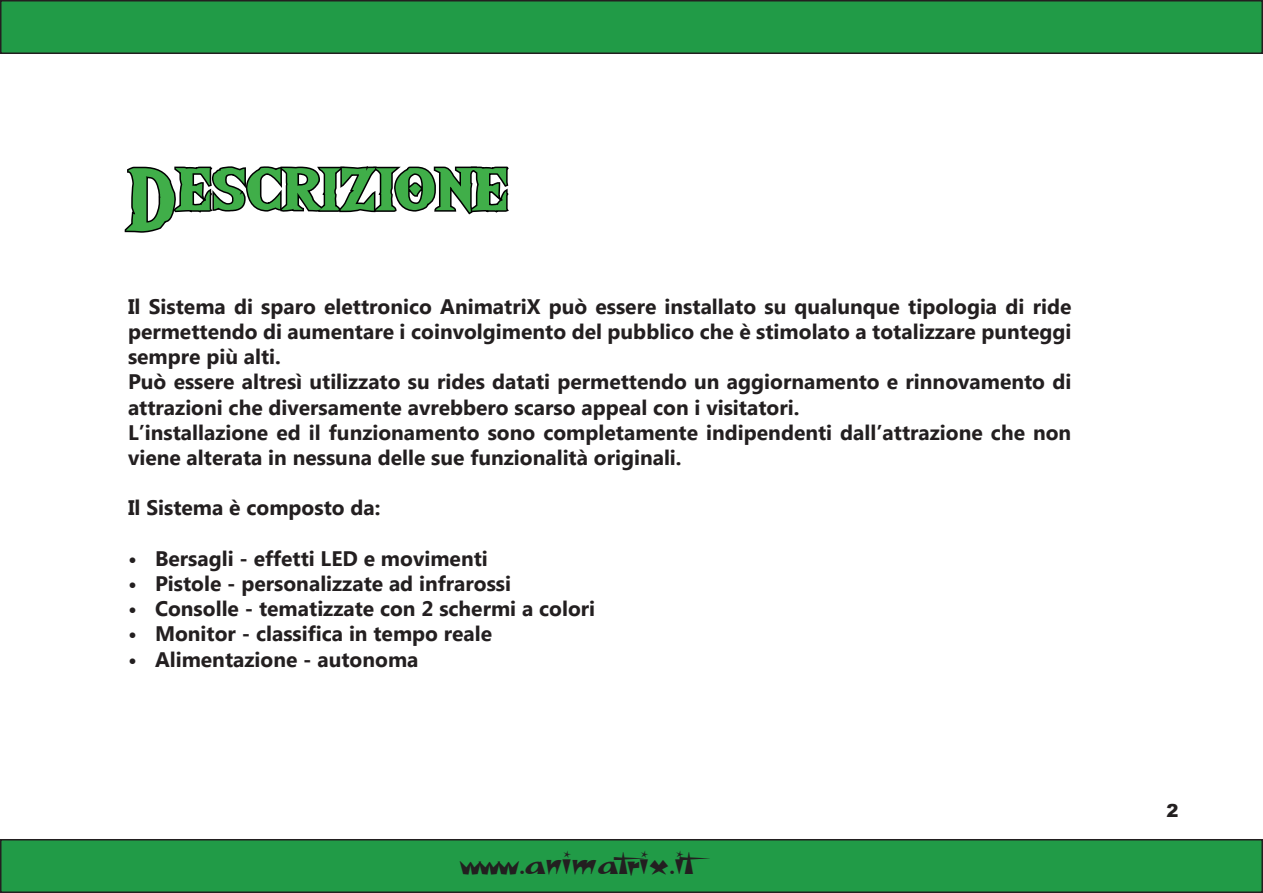
<style>
.page{position:relative;width:1263px;height:893px;background:#fff}
.page>*{position:absolute;margin:0;border:0;box-sizing:border-box;transform-origin:0 0}
.t1{font:90px "The Wild Breathof Zelda";color:#40ae49}
.t2{font:36px "Space Patrol";color:#231f20}
.t3{font:700 21px/25.2px "Lao UI";color:#231f20}
.t4{font:900 18px "Arial";color:#231f20}
</style>
<div class="page">
<div style="left:1px;top:1px;width:1261px;height:52px;background:#219b47"></div>
<div style="left:0;top:0;width:1263px;height:54px;border:2px solid #231f20"></div>
<div style="left:1px;top:840px;width:1261px;height:52px;background:#219b47"></div>
<div style="left:0;top:839px;width:1263px;height:54px;border:2px solid #231f20"></div>
<svg style="left:124px;top:166px;width:385px;height:67px"></svg>
<p class="t1" style="left:130px;top:158px;width:382px">Descrizione</p>
<p class="t3" style="left:128px;top:293px;width:945px;text-align:justify">Il Sistema di sparo elettronico AnimatriX può essere installato su qualunque tipologia di ride permettendo di aumentare i coinvolgimento del pubblico che è stimolato a totalizzare punteggi sempre più alti.</p>
<p class="t3" style="left:128px;top:369px;width:945px">Può essere altresì utilizzato su rides datati permettendo un aggiornamento e rinnovamento di attrazioni che diversamente avrebbero scarso appeal con i visitatori.</p>
<p class="t3" style="left:128px;top:419px;width:945px">L’installazione ed il funzionamento sono completamente indipendenti dall’attrazione che non viene alterata in nessuna delle sue funzionalità originali.</p>
<p class="t3" style="left:128px;top:495px;width:254px">Il Sistema è composto da:</p>
<p class="t3" style="left:128px;top:545px;width:361px">• Bersagli - effetti LED e movimenti</p>
<p class="t3" style="left:128px;top:570px;width:385px">• Pistole - personalizzate ad infrarossi</p>
<p class="t3" style="left:128px;top:595px;width:469px">• Consolle - tematizzate con 2 schermi a colori</p>
<p class="t3" style="left:128px;top:621px;width:366px">• Monitor - classifica in tempo reale</p>
<p class="t3" style="left:128px;top:646px;width:292px">• Alimentazione - autonoma</p>
<h2 class="t2" style="left:459px;top:839px;width:256px">www.animatrix.it</h2>
<p class="t4" style="left:1166px;top:797px;width:14px">2</p>
</div>
